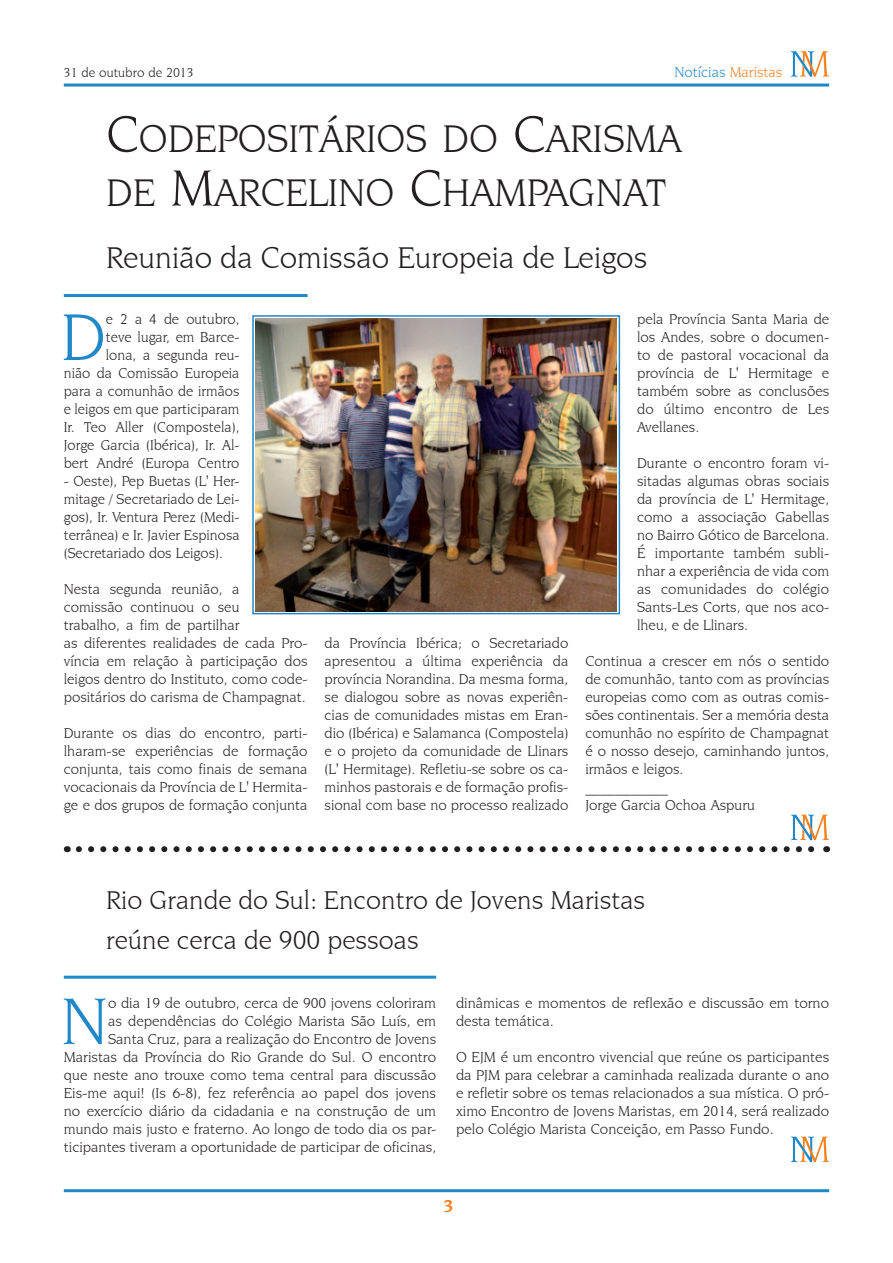
<style>
.page{position:relative;width:893px;height:1263px;background:#fff}
.page>*{position:absolute;margin:0;border:0;box-sizing:border-box;transform-origin:0 0}
.t1{font:70.2px "Novarese IT Cby BT";color:#2088c9}
.t2{font:40.5px/54px "Novarese IT Cby BT";color:#231f20}
.t3{font:31.5px "Novarese IT Cby BT";color:#231f20}
.t4{font:27px/39.8px "Novarese IT Cby BT";color:#231f20}
.t5{font:700 18px "Novarese IT Cby BT";color:#f58220}
.t6{font:15px/18px "Novarese IT Cby BT";color:#231f20;text-align:justify}
.t7{font:15px "Novarese IT Cby BT";color:#2088c9}
.t8{font:13.5px "Novarese IT Cby BT";color:#231f20}
.s1{color:#f58220}
.s2{font-size:54px}
</style>
<div class="page">
<hr style="left:64px;top:1189px;width:765px;height:3px;background:#2088c9">
<hr style="left:64px;top:84px;width:765px;height:3px;background:#2088c9">
<svg style="left:791px;top:51px;width:38px;height:26px"></svg>
<hr style="left:64px;top:294px;width:244px;height:3px;background:#2088c9">
<svg style="left:791px;top:814px;width:38px;height:26px"></svg>
<img style="left:256px;top:318px;width:360px;height:293px">
<div style="left:252px;top:315px;width:368px;height:299px;border:2px solid #2088c9"></div>
<svg style="left:79px;top:846px;width:736px;height:6px"></svg>
<hr style="left:64px;top:976px;width:372px;height:3px;background:#2088c9">
<svg style="left:791px;top:1136px;width:38px;height:26px"></svg>
<p class="t8" style="left:64px;top:64px;width:132px">31 de outubro de 2013</p>
<p class="t7" style="left:674px;top:63px;width:110px">Notícias <span class="s1">Maristas</span></p>
<h2 class="t2" style="left:106px;top:111px;width:577px"><span class="s2">C</span>ODEPOSITÁRIOS DO <span class="s2">C</span>ARISMA<br>DE <span class="s2">M</span>ARCELINO <span class="s2">C</span>HAMPAGNAT</h2>
<h3 class="t3" style="left:106px;top:239px;width:542px">Reunião da Comissão Europeia de Leigos</h3>
<p class="t6" style="left:64px;top:310px;width:177px;text-align:right">e 2 a 4 de outubro,<br>teve lugar, em Barce-<br>lona, a segunda reu-<br>nião da Comissão Europeia para a comunhão de irmãos e leigos em que participaram<br>Ir. Teo Aller (Compostela),<br>Jorge Garcia (Ibérica), Ir. Al&shy;bert André (Europa Centro</p>
<p class="t6" style="left:64px;top:472px;width:177px">- Oeste), Pep Buetas (L' Her&shy;mitage / Secretariado de Lei&shy;gos), Ir. Ventura Perez (Medi&shy;terrânea) e Ir. Javier Espinosa (Secretariado dos Leigos).</p>
<p class="t6" style="left:64px;top:580px;width:245px;text-align:left">Nesta segunda reunião, a<br>comissão continuou o seu<br>trabalho, a fim de partilhar<br>as diferentes realidades de cada Pro&shy;víncia em relação à participação dos leigos dentro do Instituto, como code&shy;positários do carisma de Champagnat.</p>
<p class="t6" style="left:64px;top:724px;width:245px">Durante os dias do encontro, parti&shy;lharam-se experiências de formação conjunta, tais como finais de semana vocacionais da Província de L' Hermita&shy;ge e dos grupos de formação conjunta</p>
<h1 class="t1" style="left:61px;top:295px;width:47px">D</h1>
<p class="t6" style="left:325px;top:634px;width:245px">da Província Ibérica; o Secretariado apresentou a última experiência da província Norandina. Da mesma forma, se dialogou sobre as novas experiên&shy;cias de comunidades mistas em Eran&shy;dio (Ibérica) e Salamanca (Compostela) e o projeto da comunidade de Llinars (L' Hermitage). Refletiu-se sobre os ca&shy;minhos pastorais e de formação profis&shy;sional com base no processo realizado</p>
<p class="t6" style="left:637px;top:310px;width:194px">pela Província Santa Maria de los Andes, sobre o documen&shy;to de pastoral vocacional da província de L' Hermitage e também sobre as conclusões do último encontro de Les Avellanes.</p>
<p class="t6" style="left:637px;top:454px;width:194px">Durante o encontro foram vi&shy;sitadas algumas obras sociais da província de L' Hermitage, como a associação Gabellas no Bairro Gótico de Barcelona.<br>É importante também subli&shy;nhar a experiência de vida com as comunidades do colégio Sants-Les Corts, que nos aco&shy;lheu, e de Llinars.</p>
<p class="t6" style="left:585px;top:652px;width:245px;text-align:left">Continua a crescer em nós o sentido de comunhão, tanto com as províncias europeias como com as outras comis&shy;sões continentais. Ser a memória desta comunhão no espírito de Champagnat é o nosso desejo, caminhando juntos, irmãos e leigos.<br>___________<br>Jorge Garcia Ochoa Aspuru</p>
<h3 class="t4" style="left:106px;top:880px;width:540px">Rio Grande do Sul: Encontro de Jovens Maristas reúne cerca de 900 pessoas</h3>
<p class="t6" style="left:64px;top:994px;width:374px;text-align:right">o dia 19 de outubro, cerca de 900 jovens coloriram<br>as dependências do Colégio Marista São Luís, em<br>Santa Cruz, para a realização do Encontro de Jovens Maristas da Província do Rio Grande do Sul. O encontro que neste ano trouxe como tema central para discussão Eis-me aqui! (Is 6-8), fez referência ao papel dos jovens no exercício diário da cidadania e na construção de um mundo mais justo e fraterno. Ao longo de todo dia os par&shy;ticipantes tiveram a oportunidade de participar de oficinas,</p>
<p class="t6" style="left:456px;top:994px;width:375px">dinâmicas e momentos de reflexão e discussão em torno desta temática.</p>
<h1 class="t1" style="left:61px;top:979px;width:49px">N</h1>
<p class="t6" style="left:456px;top:1048px;width:375px">O EJM é um encontro vivencial que reúne os participantes da PJM para celebrar a caminhada realizada durante o ano e refletir sobre os temas relacionados a sua mística. O pró&shy;ximo Encontro de Jovens Maristas, em 2014, será realizado pelo Colégio Marista Conceição, em Passo Fundo.</p>
<p class="t5" style="left:443px;top:1195px;width:12px">3</p>
</div>
